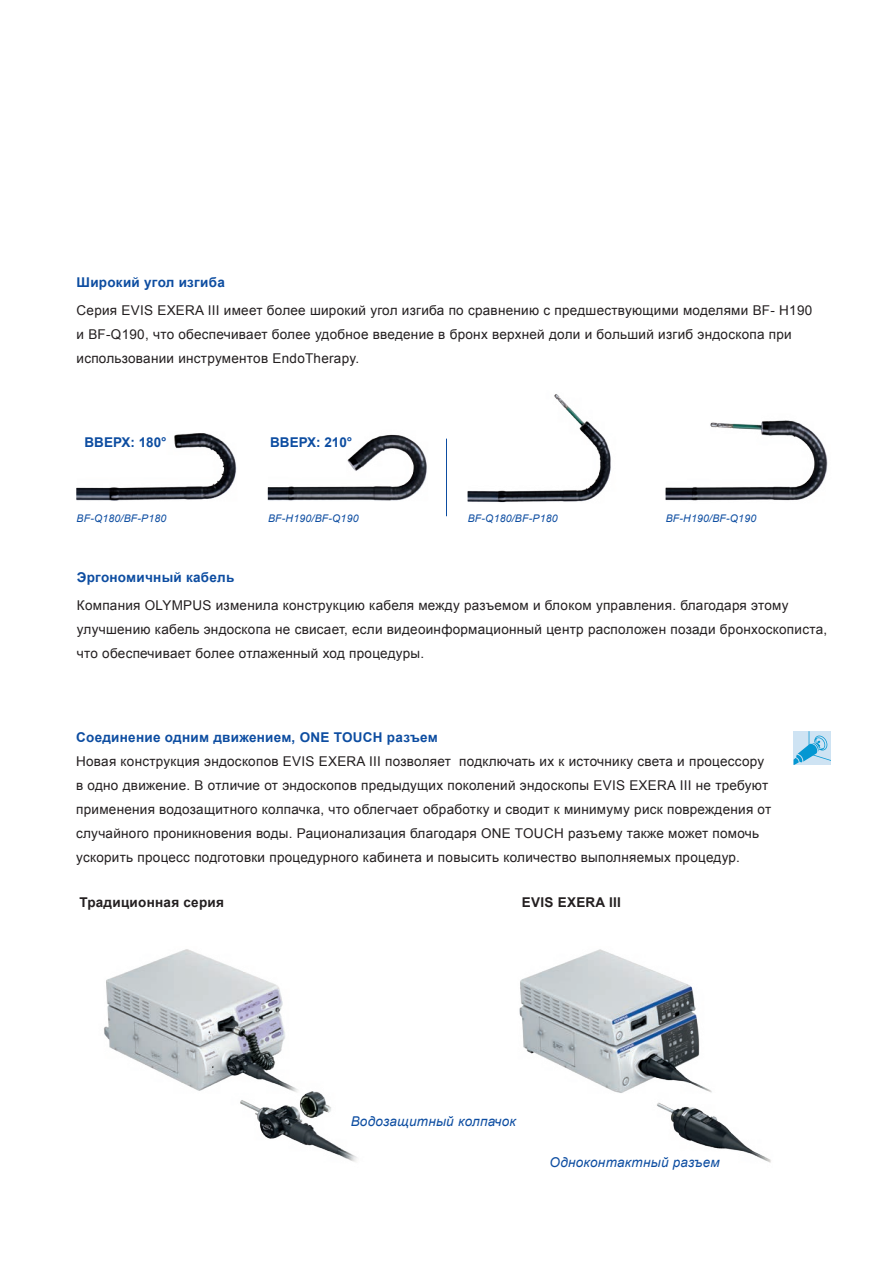
<style>
.page{position:relative;width:893px;height:1263px;background:#fff}
.page>*{position:absolute;margin:0;border:0;box-sizing:border-box;transform-origin:0 0}
.t1{font:13.5px/24px "Arial";letter-spacing:.02em;color:#231f20}
.t2{font:700 13.5px "Arial";letter-spacing:.02em;color:#0d4da1}
.t3{font:italic 13.5px "Arial";letter-spacing:.02em;color:#0d4da1}
.t4{font:700 13.5px "Arial";letter-spacing:.02em;color:#231f20}
.t5{font:700 13.5px "Arial";color:#0d4da1}
.t6{font:italic 10.5px "Arial";letter-spacing:.02em;color:#0d4da1}
</style>
<div class="page">
<img style="left:666px;top:420px;width:162px;height:81px">
<img style="left:468px;top:394px;width:143px;height:109px">
<img style="left:77px;top:433px;width:160px;height:68px">
<img style="left:268px;top:434px;width:159px;height:67px">
<svg style="left:794px;top:731px;width:37px;height:34px"></svg>
<hr style="left:446px;top:439px;width:1px;height:77px;background:#0d4da1">
<img style="left:519px;top:949px;width:252px;height:214px">
<img style="left:104px;top:949px;width:253px;height:213px">
<p class="t2" style="left:77px;top:273px;width:150px">Широкий угол изгиба</p>
<p class="t1" style="left:77px;top:299px;width:737px">Серия EVIS EXERA III имеет более широкий угол изгиба по сравнению с предшествующими моделями BF- H190 и BF-Q190, что обеспечивает более удобное введение в бронх верхней доли и больший изгиб эндоскопа при использовании инструментов EndoTherapy.</p>
<p class="t5" style="left:85px;top:433px;width:84px">ВВЕРХ: 180°</p>
<p class="t6" style="left:77px;top:512px;width:91px">BF-Q180/BF-P180</p>
<p class="t5" style="left:270px;top:433px;width:84px">ВВЕРХ: 210°</p>
<p class="t6" style="left:268px;top:512px;width:92px">BF-H190/BF-Q190</p>
<p class="t6" style="left:468px;top:512px;width:91px">BF-Q180/BF-P180</p>
<p class="t6" style="left:666px;top:512px;width:92px">BF-H190/BF-Q190</p>
<p class="t2" style="left:77px;top:568px;width:159px">Эргономичный кабель</p>
<p class="t1" style="left:77px;top:594px;width:752px">Компания OLYMPUS изменила конструкцию кабеля между разъемом и блоком управления. благодаря этому улучшению кабель эндоскопа не свисает, если видеоинформационный центр расположен позади бронхоскописта, что обеспечивает более отлаженный ход процедуры.</p>
<p class="t2" style="left:76px;top:728px;width:363px">Соединение одним движением, ONE TOUCH разъем</p>
<p class="t1" style="left:76px;top:749px;width:697px">Новая конструкция эндоскопов EVIS EXERA III позволяет подключать их к источнику света и процессору в одно движение. В отличие от эндоскопов предыдущих поколений эндоскопы EVIS EXERA III не требуют применения водозащитного колпачка, что облегчает обработку и сводит к минимуму риск повреждения от случайного проникновения воды. Рационализация благодаря ONE TOUCH разъему также может помочь ускорить процесс подготовки процедурного кабинета и повысить количество выполняемых процедур.</p>
<p class="t4" style="left:79px;top:893px;width:146px">Традиционная серия</p>
<p class="t4" style="left:522px;top:893px;width:101px">EVIS EXERA III</p>
<p class="t3" style="left:351px;top:1112px;width:167px">Водозащитный колпачок</p>
<p class="t3" style="left:550px;top:1153px;width:172px">Одноконтактный разъем</p>
</div>
